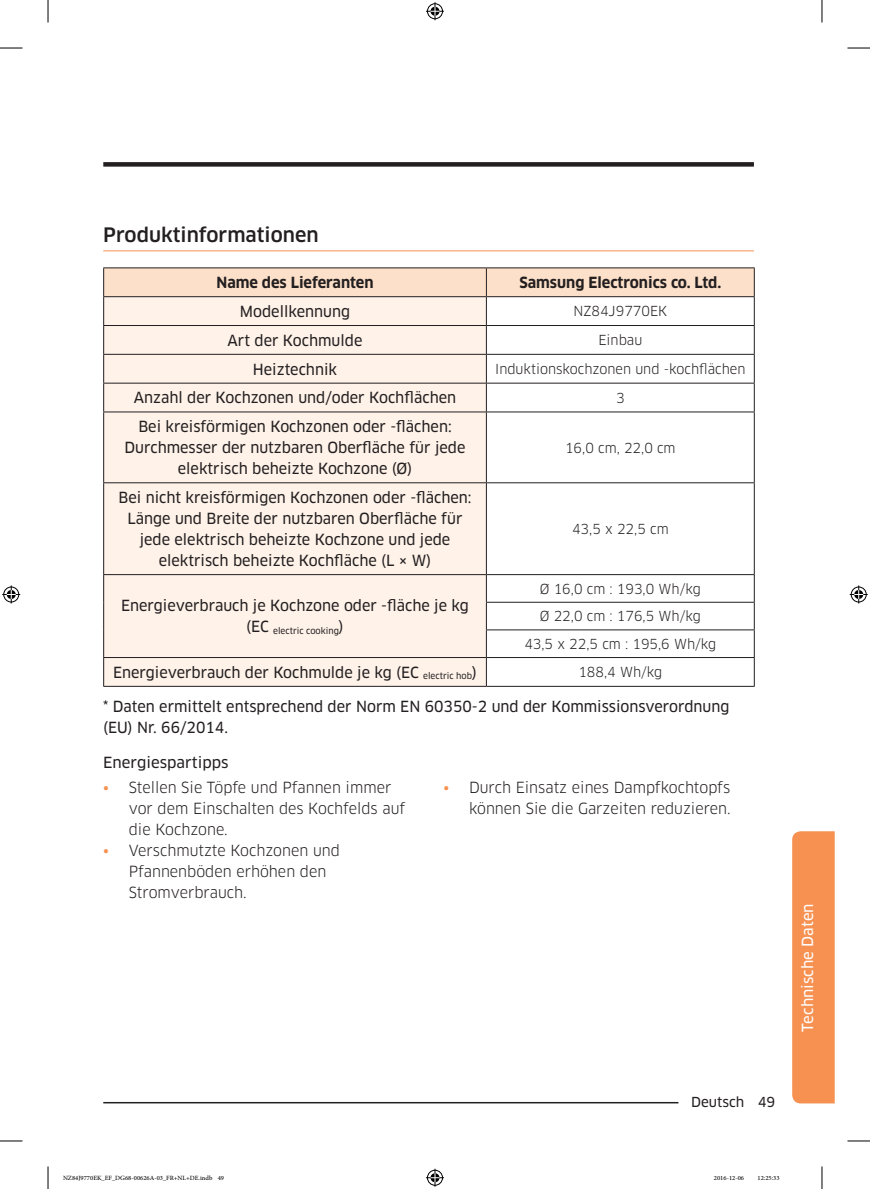
<style>
.page{position:relative;width:870px;height:1189px;background:#fff}
.page>*{position:absolute;margin:0;border:0;box-sizing:border-box;transform-origin:0 0}
.t1{font:500 19.5px "Samsung Clan Pro";color:#231f20}
.t2{font:15px/21px "Samsung Clan Pro News";color:#231f20;text-align:center}
.t3{font:15px/21px "Samsung Clan Pro";color:#231f20}
.t4{font:700 15px "Samsung Clan Pro";color:#231f20}
.t5{font:15px "Samsung Clan Pro News";color:#fff}
.t6{font:13.5px/27.6px "Samsung Clan Pro";color:#231f20;text-align:center}
.t7{font:13.5px "Samsung Clan Pro News";color:#231f20}
.t8{font:9px "Adobe Arabic";color:#000}
.t9{font:8.7px "Samsung Clan Pro News";color:#231f20}
.s1{font-family:"Samsung Clan Pro News";color:#f69151}
</style>
<div class="page">
<hr style="left:103px;top:1102px;width:651px;height:1px;background:#231f20">
<div style="left:678px;top:1094px;width:97px;height:15px;background:#fff"></div>
<div style="left:792px;top:831px;width:43px;height:272px;background:#f69151"></div>
<div style="left:103px;top:162px;width:651px;height:5px;background:#231f20"></div>
<hr style="left:103px;top:250px;width:651px;height:1px;background:#f69151">
<div style="left:104px;top:413px;width:382px;height:273px;background:#fef2e9"></div>
<hr style="left:103px;top:267px;width:383px;height:1px;background:#231f20">
<hr style="left:486px;top:267px;width:269px;height:1px;background:#231f20">
<svg style="left:103px;top:268px;width:652px;height:144px"></svg>
<hr style="left:103px;top:412px;width:383px;height:1px;background:#231f20">
<hr style="left:103px;top:412px;width:1px;height:70px;background:#231f20">
<hr style="left:486px;top:412px;width:269px;height:1px;background:#231f20">
<hr style="left:486px;top:412px;width:1px;height:70px;background:#231f20">
<hr style="left:754px;top:412px;width:1px;height:70px;background:#231f20">
<hr style="left:103px;top:482px;width:383px;height:1px;background:#231f20">
<hr style="left:103px;top:483px;width:1px;height:91px;background:#231f20">
<hr style="left:486px;top:482px;width:269px;height:1px;background:#231f20">
<hr style="left:486px;top:483px;width:1px;height:91px;background:#231f20">
<hr style="left:754px;top:483px;width:1px;height:91px;background:#231f20">
<hr style="left:103px;top:574px;width:383px;height:1px;background:#231f20">
<hr style="left:486px;top:574px;width:269px;height:1px;background:#231f20">
<hr style="left:486px;top:602px;width:269px;height:1px;background:#231f20">
<hr style="left:486px;top:629px;width:269px;height:1px;background:#231f20">
<hr style="left:103px;top:657px;width:383px;height:1px;background:#231f20">
<svg style="left:103px;top:575px;width:1px;height:111px"></svg>
<hr style="left:486px;top:657px;width:269px;height:1px;background:#231f20">
<svg style="left:486px;top:575px;width:1px;height:111px"></svg>
<svg style="left:754px;top:575px;width:1px;height:111px"></svg>
<hr style="left:103px;top:686px;width:383px;height:1px;background:#231f20">
<hr style="left:486px;top:686px;width:269px;height:1px;background:#231f20">
<svg style="left:0;top:48px;width:22px;height:1px"></svg>
<svg style="left:847px;top:48px;width:23px;height:1px"></svg>
<svg style="left:0;top:1141px;width:22px;height:1px"></svg>
<svg style="left:847px;top:1141px;width:23px;height:1px"></svg>
<svg style="left:48px;top:0;width:1px;height:23px"></svg>
<svg style="left:48px;top:1166px;width:1px;height:23px"></svg>
<svg style="left:822px;top:0;width:1px;height:23px"></svg>
<svg style="left:822px;top:1166px;width:1px;height:23px"></svg>
<svg style="left:426px;top:2px;width:18px;height:18px"></svg>
<svg style="left:426px;top:1169px;width:18px;height:18px"></svg>
<svg style="left:2px;top:585px;width:18px;height:18px"></svg>
<svg style="left:850px;top:585px;width:18px;height:18px"></svg>
<h1 class="t1" style="left:103px;top:223px;width:217px">Produktinformationen</h1>
<p class="t4" style="left:216px;top:274px;width:159px">Name des Lieferanten</p>
<p class="t4" style="left:519px;top:274px;width:203px">Samsung Electronics co. Ltd.</p>
<p class="t2" style="left:240px;top:301px;width:112px">Modellkennung</p>
<p class="t6" style="left:573px;top:298px;width:95px">NZ84J9770EK</p>
<p class="t2" style="left:228px;top:330px;width:136px">Art der Kochmulde</p>
<p class="t6" style="left:598px;top:326px;width:45px">Einbau</p>
<p class="t2" style="left:253px;top:359px;width:86px">Heiztechnik</p>
<p class="t6" style="left:495px;top:355px;width:252px">Induktionskochzonen und -kochflächen</p>
<p class="t2" style="left:134px;top:387px;width:324px">Anzahl der Kochzonen und/oder Kochflächen</p>
<p class="t6" style="left:616px;top:384px;width:10px">3</p>
<p class="t2" style="left:125px;top:416px;width:342px">Bei kreisförmigen Kochzonen oder -flächen:<br>Durchmesser der nutzbaren Oberfläche für jede elektrisch beheizte Kochzone (Ø)</p>
<p class="t6" style="left:565px;top:434px;width:112px">16,0 cm, 22,0 cm</p>
<p class="t2" style="left:118px;top:487px;width:355px">Bei nicht kreisförmigen Kochzonen oder -flächen:<br>Länge und Breite der nutzbaren Oberfläche für jede elektrisch beheizte Kochzone und jede elektrisch beheizte Kochfläche (L × W)</p>
<p class="t2" style="left:121px;top:595px;width:349px">Energieverbrauch je Kochzone oder -fläche je kg</p>
<p class="t9" style="left:246px;top:626px;width:99px"><sup>(EC</sup> electric cooking<sup>)</sup></p>
<p class="t6" style="left:572px;top:515px;width:98px">43,5 x 22,5 cm</p>
<p class="t6" style="left:524px;top:575px;width:194px">Ø 16,0 cm : 193,0 Wh/kg<br>Ø 22,0 cm : 176,5 Wh/kg<br>43,5 x 22,5 cm : 195,6 Wh/kg</p>
<p class="t2" style="left:113px;top:662px;width:365px">Energieverbrauch der Kochmulde je kg (EC <sub>electric</sub> <sub>hob</sub>)</p>
<p class="t6" style="left:578px;top:658px;width:85px">188,4 Wh/kg</p>
<p class="t2" style="left:103px;top:696px;width:628px;text-align:left">* Daten ermittelt entsprechend der Norm EN 60350-2 und der Kommissionsverordnung (EU) Nr. 66/2014.</p>
<p class="t2" style="left:103px;top:752px;width:127px">Energiespartipps</p>
<p class="t3" style="left:129px;top:777px;width:278px;text-indent:-26px"><span class="s1">•</span> Stellen Sie Töpfe und Pfannen immer vor dem Einschalten des Kochfelds auf die Kochzone.</p>
<p class="t3" style="left:129px;top:840px;width:213px;text-indent:-26px"><span class="s1">•</span> Verschmutzte Kochzonen und<br>Pfannenböden erhöhen den<br>Stromverbrauch.</p>
<p class="t3" style="left:443px;top:777px;width:289px;text-align:right"><span class="s1">•</span> Durch Einsatz eines Dampfkochtopfs können Sie die Garzeiten reduzieren.</p>
<p class="t7" style="left:691px;top:1094px;width:85px">Deutsch 49</p>
<p class="t5" style="left:799px;top:1031px;width:130px;rotate:-90deg">Technische Daten</p>
<p class="t8" style="left:63px;top:1171px;width:163px">NZ84J9770EK_EF_DG68-00626A-03_FR+NL+DE.indb 49</p>
<p class="t8" style="left:714px;top:1171px;width:32px">2016-12-06</p>
<p class="t8" style="left:757px;top:1171px;width:24px">12:25:33</p>
</div>
